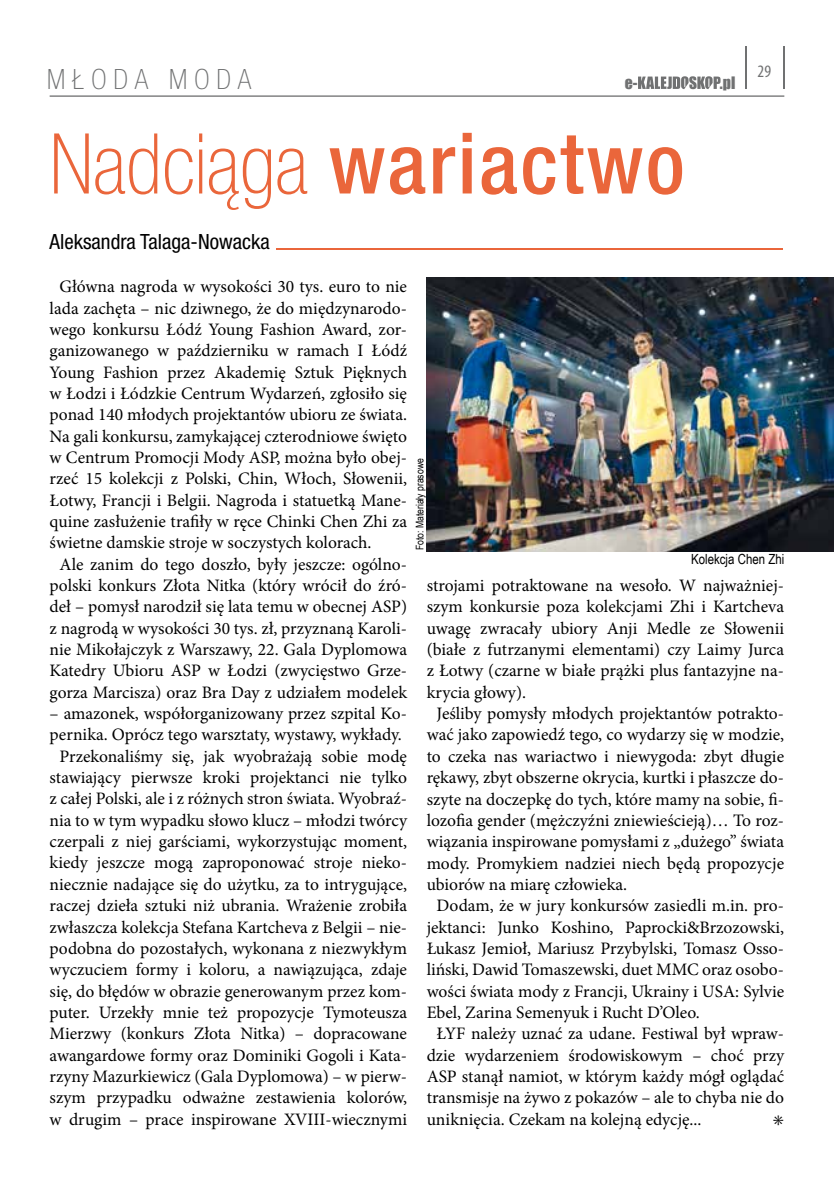
<style>
.page{position:relative;width:834px;height:1191px;background:#fff}
.page>*{position:absolute;margin:0;border:0;box-sizing:border-box;transform-origin:0 0}
.t1{font:500 condensed 84px "Helvetica Neue LT Pro";letter-spacing:.03em;color:#ea663b}
.t2{font:100 condensed 28px "Helvetica Neue LT Pro";letter-spacing:.25em;color:#707172}
.t3{font:condensed 21px "Helvetica Neue LT Pro";color:#000}
.t4{font:17.5px/21.3px "Minion Pro";color:#000;text-align:center}
.t5{font:condensed 17.5px "Myriad Pro";color:#707172}
.t6{font:15.75px "Impact";color:#707172}
.t7{font:14px "Arial Narrow";color:#000}
.t8{font:10.5px "Arial Narrow";color:#000}
.s1{font-weight:100}
</style>
<div class="page">
<hr style="left:744px;top:47px;width:2px;height:42px;background:#707172">
<hr style="left:783px;top:47px;width:1px;height:42px;background:#707172">
<hr style="left:50px;top:95px;width:734px;height:2px;background:#707172">
<svg style="left:638px;top:76px;width:82px;height:13px"></svg>
<img style="left:427px;top:277px;width:406px;height:274px">
<hr style="left:276px;top:248px;width:506px;height:2px;background:#ea663b">
<h2 class="t2" style="left:47px;top:64px;width:206px">MŁODA MODA</h2>
<p class="t6" style="left:624px;top:71px;width:14px">e-</p>
<p class="t6" style="left:719px;top:70px;width:17px">.pl</p>
<h1 class="t1" style="left:50px;top:114px;width:636px"><span class="s1">Nadciąga</span> wariactwo</h1>
<p class="t3" style="left:50px;top:230px;width:222px">Aleksandra Talaga-Nowacka</p>
<p class="t5" style="left:757px;top:61px;width:15px">29</p>
<p class="t4" style="left:60px;top:276px;width:349px">Główna nagroda w wysokości 30 tys. euro to nie</p>
<p class="t4" style="left:50px;top:297px;width:359px">lada zachęta – nic dziwnego, że do międzynarodo-</p>
<p class="t4" style="left:50px;top:319px;width:359px">wego konkursu Łódź Young Fashion Award, zor-</p>
<p class="t4" style="left:50px;top:340px;width:359px">ganizowanego w październiku w ramach I Łódź</p>
<p class="t4" style="left:50px;top:361px;width:359px">Young Fashion przez Akademię Sztuk Pięknych</p>
<p class="t4" style="left:50px;top:383px;width:359px">w Łodzi i Łódzkie Centrum Wydarzeń, zgłosiło się</p>
<p class="t4" style="left:50px;top:404px;width:359px">ponad 140 młodych projektantów ubioru ze świata.</p>
<p class="t4" style="left:50px;top:425px;width:359px">Na gali konkursu, zamykającej czterodniowe święto</p>
<p class="t4" style="left:50px;top:447px;width:359px">w Centrum Promocji Mody ASP, można było obej-</p>
<p class="t4" style="left:50px;top:468px;width:359px">rzeć 15 kolekcji z Polski, Chin, Włoch, Słowenii,</p>
<p class="t4" style="left:50px;top:489px;width:359px">Łotwy, Francji i Belgii. Nagroda i statuetką Mane-</p>
<p class="t4" style="left:50px;top:511px;width:359px">quine zasłużenie trafiły w ręce Chinki Chen Zhi za</p>
<p class="t4" style="left:50px;top:532px;width:323px">świetne damskie stroje w soczystych kolorach.</p>
<p class="t4" style="left:60px;top:553px;width:349px">Ale zanim do tego doszło, były jeszcze: ogólno-</p>
<p class="t4" style="left:50px;top:575px;width:359px">polski konkurs Złota Nitka (który wrócił do źró-</p>
<p class="t4" style="left:50px;top:596px;width:359px">deł – pomysł narodził się lata temu w obecnej ASP)</p>
<p class="t4" style="left:50px;top:617px;width:359px">z nagrodą w wysokości 30 tys. zł, przyznaną Karoli-</p>
<p class="t4" style="left:50px;top:639px;width:359px">nie Mikołajczyk z Warszawy, 22. Gala Dyplomowa</p>
<p class="t4" style="left:50px;top:660px;width:359px">Katedry Ubioru ASP w Łodzi (zwycięstwo Grze-</p>
<p class="t4" style="left:50px;top:681px;width:359px">gorza Marcisza) oraz Bra Day z udziałem modelek</p>
<p class="t4" style="left:50px;top:703px;width:359px">– amazonek, współorganizowany przez szpital Ko&shy;pernika. Oprócz tego warsztaty, wystawy, wykłady.<br>Przekonaliśmy się, jak wyobrażają sobie modę stawiający pierwsze kroki projektanci nie tylko z całej Polski, ale i z różnych stron świata. Wyobraź&shy;nia to w tym wypadku słowo klucz – młodzi twórcy czerpali z niej garściami, wykorzystując moment, kiedy jeszcze mogą zaproponować stroje nieko&shy;niecznie nadające się do użytku, za to intrygujące, raczej dzieła sztuki niż ubrania. Wrażenie zrobiła zwłaszcza kolekcja Stefana Kartcheva z Belgii – nie&shy;podobna do pozostałych, wykonana z niezwykłym wyczuciem formy i koloru, a nawiązująca, zdaje się, do błędów w obrazie generowanym przez kom&shy;puter. Urzekły mnie też propozycje Tymoteusza Mierzwy (konkurs Złota Nitka) – dopracowane awangardowe formy oraz Dominiki Gogoli i Kata&shy;rzyny Mazurkiewicz (Gala Dyplomowa) – w pierw&shy;szym przypadku odważne zestawienia kolorów, w drugim – prace inspirowane XVIII-wiecznymi</p>
<p class="t8" style="left:412px;top:550px;width:93px;rotate:-90deg">Foto: Materiały prasowe</p>
<p class="t7" style="left:691px;top:549px;width:95px">Kolekcja Chen Zhi</p>
<p class="t4" style="left:426px;top:575px;width:359px">strojami potraktowane na wesoło. W najważniej-</p>
<p class="t4" style="left:426px;top:596px;width:359px">szym konkursie poza kolekcjami Zhi i Kartcheva</p>
<p class="t4" style="left:426px;top:617px;width:359px">uwagę zwracały ubiory Anji Medle ze Słowenii</p>
<p class="t4" style="left:426px;top:639px;width:359px">(białe z futrzanymi elementami) czy Laimy Jurca</p>
<p class="t4" style="left:426px;top:660px;width:359px">z Łotwy (czarne w białe prążki plus fantazyjne na-</p>
<p class="t4" style="left:426px;top:681px;width:101px">krycia głowy).</p>
<p class="t4" style="left:436px;top:703px;width:349px">Jeśliby pomysły młodych projektantów potrakto-</p>
<p class="t4" style="left:426px;top:724px;width:359px">wać jako zapowiedź tego, co wydarzy się w modzie,</p>
<p class="t4" style="left:426px;top:745px;width:359px">to czeka nas wariactwo i niewygoda: zbyt długie</p>
<p class="t4" style="left:426px;top:767px;width:359px">rękawy, zbyt obszerne okrycia, kurtki i płaszcze do-</p>
<p class="t4" style="left:426px;top:788px;width:359px">szyte na doczepkę do tych, które mamy na sobie, fi-</p>
<p class="t4" style="left:426px;top:809px;width:359px">lozofia gender (mężczyźni zniewieścieją)… To roz-</p>
<p class="t4" style="left:426px;top:831px;width:359px">wiązania inspirowane pomysłami z „dużego” świata</p>
<p class="t4" style="left:426px;top:852px;width:359px">mody. Promykiem nadziei niech będą propozycje</p>
<p class="t4" style="left:426px;top:873px;width:202px">ubiorów na miarę człowieka.</p>
<p class="t4" style="left:436px;top:895px;width:349px">Dodam, że w jury konkursów zasiedli m.in. pro-</p>
<p class="t4" style="left:426px;top:916px;width:359px">jektanci: Junko Koshino, Paprocki&amp;Brzozowski,</p>
<p class="t4" style="left:426px;top:937px;width:359px">Łukasz Jemioł, Mariusz Przybylski, Tomasz Osso-</p>
<p class="t4" style="left:426px;top:959px;width:359px">liński, Dawid Tomaszewski, duet MMC oraz osobo-</p>
<p class="t4" style="left:426px;top:980px;width:359px">wości świata mody z Francji, Ukrainy i USA: Sylvie</p>
<p class="t4" style="left:426px;top:1001px;width:274px">Ebel, Zarina Semenyuk i Rucht D’Oleo.</p>
<p class="t4" style="left:436px;top:1023px;width:349px">ŁYF należy uznać za udane. Festiwal był wpraw-</p>
<p class="t4" style="left:426px;top:1044px;width:359px">dzie wydarzeniem środowiskowym – choć przy</p>
<p class="t4" style="left:426px;top:1065px;width:359px">ASP stanął namiot, w którym każdy mógł oglądać</p>
<p class="t4" style="left:426px;top:1087px;width:359px">transmisje na żywo z pokazów – ale to chyba nie do</p>
<p class="t4" style="left:426px;top:1108px;width:276px">uniknięcia. Czekam na kolejną edycję...</p>
<p class="t4" style="left:772px;top:1108px;width:13px">✳</p>
</div>
